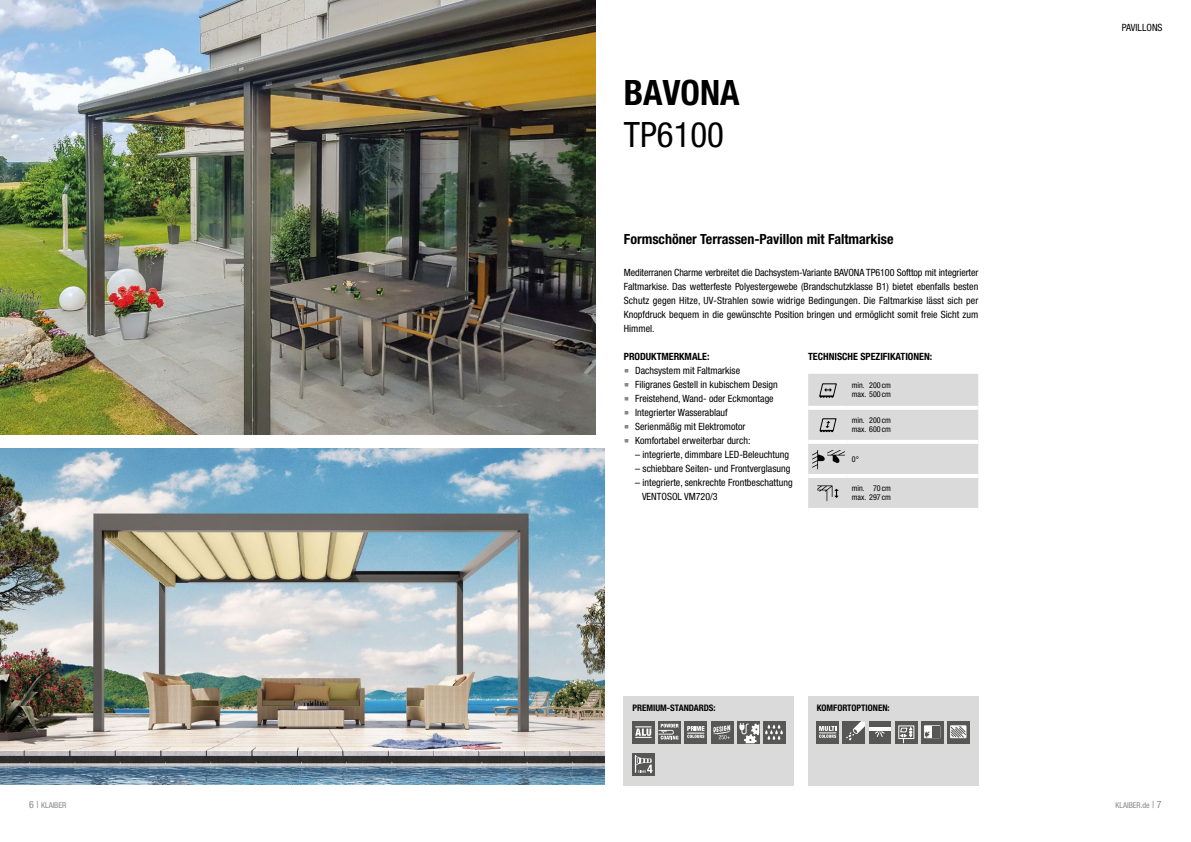
<style>
.page{position:relative;width:1191px;height:842px;background:#fff}
.page>*{position:absolute;margin:0;border:0;box-sizing:border-box;transform-origin:0 0}
.t1{font:700 condensed 35px "Helvetica Neue LT Std";color:#000}
.t2{font:condensed 35px "Helvetica Neue LT Std";color:#000}
.t3{font:700 condensed 14px "Helvetica Neue LT Std";color:#000}
.t4{font:condensed 10px/14px "Helvetica Neue LT Std";color:#000;text-align:justify}
.t5{font:700 condensed 10px "Helvetica Neue LT Std";color:#000}
.t6{font:700 condensed 9px "Helvetica Neue LT Std";color:#000}
.t7{font:condensed 8px/9px "Helvetica Neue LT Std";color:#000}
.t8{font:condensed 8px "Helvetica Neue LT Std";color:#878787}
.s1{font-family:"Verdana";font-stretch:normal;font-size:16px;color:#878787}
.s2{font-size:10px}
</style>
<div class="page">
<img style="left:0;top:0;width:595px;height:434px">
<img style="left:0;top:448px;width:604px;height:336px">
<div style="left:624px;top:696px;width:170px;height:89px;background:#dadada"></div>
<div style="left:808px;top:696px;width:170px;height:89px;background:#dadada"></div>
<div style="left:737px;top:721px;width:22px;height:22px;background:#575756"></div>
<svg style="left:739px;top:723px;width:20px;height:20px"></svg>
<div style="left:632px;top:721px;width:22px;height:22px;background:#575756"></div>
<svg style="left:635px;top:726px;width:16px;height:12px"></svg>
<svg style="left:658px;top:721px;width:22px;height:22px"></svg>
<svg style="left:658px;top:724px;width:20px;height:15px"></svg>
<div style="left:711px;top:721px;width:22px;height:22px;background:#575756"></div>
<svg style="left:713px;top:725px;width:17px;height:14px"></svg>
<div style="left:685px;top:721px;width:22px;height:22px;background:#575756"></div>
<svg style="left:687px;top:726px;width:17px;height:12px"></svg>
<div style="left:895px;top:721px;width:22px;height:22px;background:#575756"></div>
<div style="left:898px;top:725px;width:16px;height:14px;border:1px solid #fff"></div>
<svg style="left:899px;top:727px;width:13px;height:16px"></svg>
<div style="left:816px;top:721px;width:22px;height:22px;background:#575756"></div>
<svg style="left:819px;top:726px;width:17px;height:12px"></svg>
<div style="left:843px;top:721px;width:22px;height:22px;background:#575756"></div>
<svg style="left:846px;top:721px;width:19px;height:19px"></svg>
<div style="left:921px;top:721px;width:22px;height:22px;background:#575756"></div>
<svg style="left:924px;top:725px;width:16px;height:13px"></svg>
<div style="left:947px;top:721px;width:22px;height:22px;background:#575756"></div>
<svg style="left:950px;top:725px;width:16px;height:13px"></svg>
<div style="left:763px;top:721px;width:22px;height:22px;background:#575756"></div>
<svg style="left:765px;top:725px;width:18px;height:15px"></svg>
<svg style="left:632px;top:753px;width:22px;height:23px"></svg>
<svg style="left:635px;top:755px;width:17px;height:18px"></svg>
<svg style="left:808px;top:374px;width:170px;height:134px;background:#dadada"></svg>
<div style="left:869px;top:721px;width:21px;height:22px;background:#575756"></div>
<hr style="left:869px;top:727px;width:21px;height:3px;background:#fff">
<svg style="left:874px;top:730px;width:11px;height:7px"></svg>
<h1 class="t1" style="left:624px;top:71px;width:117px">BAVONA</h1>
<h1 class="t2" style="left:624px;top:114px;width:102px">TP6100</h1>
<h2 class="t3" style="left:624px;top:230px;width:271px">Formschöner Terrassen-Pavillon mit Faltmarkise</h2>
<p class="t4" style="left:624px;top:265px;width:356px">Mediterranen Charme verbreitet die Dachsystem-Variante BAVONA TP6100 Softtop mit integrierter Faltmarkise. Das wetterfeste Polyestergewebe (Brandschutzklasse B1) bietet ebenfalls besten Schutz gegen Hitze, UV-Strahlen sowie widrige Bedingungen. Die Faltmarkise lässt sich per Knopfdruck bequem in die gewünschte Position bringen und ermöglicht somit freie Sicht zum Himmel.</p>
<p class="t5" style="left:624px;top:350px;width:87px">PRODUKTMERKMALE:</p>
<p class="t4" style="left:624px;top:363px;width:118px"><span class="s1">▪</span> Dachsystem mit Faltmarkise</p>
<p class="t4" style="left:624px;top:377px;width:155px"><span class="s1">▪</span> Filigranes Gestell in kubischem Design</p>
<p class="t4" style="left:624px;top:391px;width:151px"><span class="s1">▪</span> Freistehend, Wand- oder Eckmontage</p>
<p class="t4" style="left:624px;top:405px;width:105px"><span class="s1">▪</span> Integrierter Wasserablauf</p>
<p class="t4" style="left:624px;top:419px;width:123px"><span class="s1">▪</span> Serienmäßig mit Elektromotor</p>
<p class="t4" style="left:624px;top:433px;width:128px"><span class="s1">▪</span> Komfortabel erweiterbar durch:</p>
<p class="t4" style="left:635px;top:447px;width:155px">– integrierte, dimmbare LED-Beleuchtung</p>
<p class="t4" style="left:635px;top:461px;width:157px">– schiebbare Seiten- und Frontverglasung</p>
<p class="t4" style="left:642px;top:475px;width:152px;text-indent:-7px">– integrierte, senkrechte Frontbeschattung<br>VENTOSOL VM720/3</p>
<p class="t5" style="left:808px;top:350px;width:125px">TECHNISCHE SPEZIFIKATIONEN:</p>
<p class="t7" style="left:852px;top:381px;width:40px">min. 200 cm max. 500 cm</p>
<p class="t7" style="left:852px;top:416px;width:40px">min. 200 cm max. 600 cm</p>
<p class="t7" style="left:852px;top:454px;width:9px">0°</p>
<p class="t7" style="left:852px;top:484px;width:40px">min. 70 cm max. 297 cm</p>
<p class="t6" style="left:632px;top:702px;width:85px">PREMIUM-STANDARDS:</p>
<p class="t6" style="left:816px;top:702px;width:74px">KOMFORTOPTIONEN:</p>
<p class="t4" style="left:1121px;top:21px;width:42px">PAVILLONS</p>
<p class="t8" style="left:29px;top:801px;width:39px"><span class="s2">6 |</span> KLAIBER</p>
<p class="t8" style="left:1115px;top:801px;width:48px">KLAIBER.de <span class="s2">| 7</span></p>
</div>
